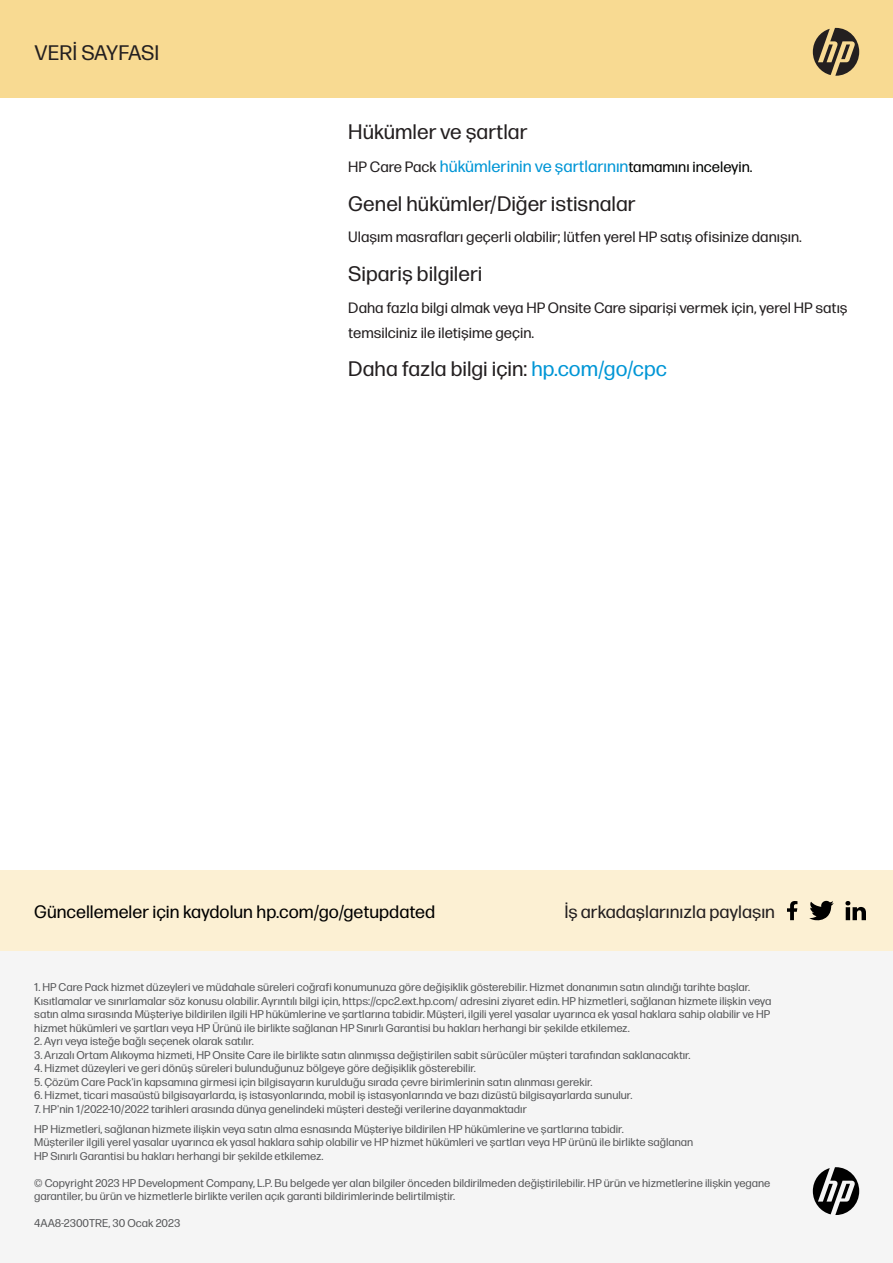
<style>
.page{position:relative;width:893px;height:1263px;background:#fff}
.page>*{position:absolute;margin:0;border:0;box-sizing:border-box;transform-origin:0 0}
.t1{font:21px "Forma DJR Micro";color:#231f20}
.t2{font:18px "Forma DJR Micro";color:#000}
.t3{font:18px "Forma DJR Micro";color:#231f20}
.t4{font:16.5px "Forma DJR Micro";color:#0096d6}
.t5{font:15px/25.2px "Forma DJR Micro";color:#231f20}
.t6{font:11.25px/13.5px "Forma DJR Micro";color:#57585a}
.s1{font-size:15px;color:#231f20}
.s2{font-size:15px;color:#000300}
.s3{color:#0096d6}
</style>
<div class="page">
<div style="left:0;top:0;width:893px;height:98px;background:#f8da92"></div>
<div style="left:0;top:869px;width:893px;height:82px;background:#fcf0d3"></div>
<div style="left:0;top:951px;width:893px;height:312px;background:#f5f5f5"></div>
<svg style="left:813px;top:1167px;width:46px;height:48px"></svg>
<svg style="left:845px;top:901px;width:21px;height:19px"></svg>
<svg style="left:809px;top:901px;width:24px;height:20px"></svg>
<svg style="left:787px;top:901px;width:10px;height:19px"></svg>
<svg style="left:813px;top:28px;width:46px;height:48px"></svg>
<h1 class="t1" style="left:35px;top:38px;width:126px">VERI SAYFASI</h1>
<h1 class="t1" style="left:348px;top:116px;width:181px">Hükümler ve şartlar</h1>
<h3 class="t4" style="left:348px;top:154px;width:406px"><span class="s1">HP Care Pack</span> hükümlerinin ve şartlarının<span class="s2">tamamını inceleyin.</span></h3>
<h1 class="t1" style="left:348px;top:188px;width:289px">Genel hükümler/Diğer istisnalar</h1>
<h3 class="t5" style="left:348px;top:223px;width:455px">Ulaşım masrafları geçerli olabilir; lütfen yerel HP satış ofisinize danışın.</h3>
<h1 class="t1" style="left:348px;top:259px;width:136px">Sipariş bilgileri</h1>
<h3 class="t5" style="left:348px;top:294px;width:501px">Daha fazla bilgi almak veya HP Onsite Care siparişi vermek için, yerel HP satış temsilciniz ile iletişime geçin.</h3>
<h1 class="t1" style="left:348px;top:354px;width:320px">Daha fazla bilgi için: <span class="s3">hp.com/go/cpc</span></h1>
<h2 class="t2" style="left:34px;top:898px;width:402px">Güncellemeler için kaydolun hp.com/go/getupdated</h2>
<h2 class="t3" style="left:564px;top:899px;width:212px">İş arkadaşlarınızla paylaşın</h2>
<p class="t6" style="left:34px;top:979px;width:739px">1. HP Care Pack hizmet düzeyleri ve müdahale süreleri coğrafi konumunuza göre değişiklik gösterebilir. Hizmet donanımın satın alındığı tarihte başlar.<br>Kısıtlamalar ve sınırlamalar söz konusu olabilir. Ayrıntılı bilgi için, https://cpc2.ext.hp.com/ adresini ziyaret edin. HP hizmetleri, sağlanan hizmete ilişkin veya satın alma sırasında Müşteriye bildirilen ilgili HP hükümlerine ve şartlarına tabidir. Müşteri, ilgili yerel yasalar uyarınca ek yasal haklara sahip olabilir ve HP hizmet hükümleri ve şartları veya HP Ürünü ile birlikte sağlanan HP Sınırlı Garantisi bu hakları herhangi bir şekilde etkilemez.</p>
<p class="t6" style="left:34px;top:1033px;width:221px">2. Ayrı veya isteğe bağlı seçenek olarak satılır.</p>
<p class="t6" style="left:34px;top:1047px;width:658px">3. Arızalı Ortam Alıkoyma hizmeti, HP Onsite Care ile birlikte satın alınmışsa değiştirilen sabit sürücüler müşteri tarafından saklanacaktır.</p>
<p class="t6" style="left:34px;top:1060px;width:443px">4. Hizmet düzeyleri ve geri dönüş süreleri bulunduğunuz bölgeye göre değişiklik gösterebilir.</p>
<p class="t6" style="left:34px;top:1074px;width:560px">5. Çözüm Care Pack'in kapsamına girmesi için bilgisayarın kurulduğu sırada çevre birimlerinin satın alınması gerekir.</p>
<p class="t6" style="left:34px;top:1087px;width:600px">6. Hizmet, ticari masaüstü bilgisayarlarda, iş istasyonlarında, mobil iş istasyonlarında ve bazı dizüstü bilgisayarlarda sunulur.</p>
<p class="t6" style="left:34px;top:1098px;width:591px;line-height:20.2px">7. HP'nin 1/2022-10/2022 tarihleri arasında dünya genelindeki müşteri desteği verilerine dayanmaktadır<br>HP Hizmetleri, sağlanan hizmete ilişkin veya satın alma esnasında Müşteriye bildirilen HP hükümlerine ve şartlarına tabidir.</p>
<p class="t6" style="left:34px;top:1135px;width:661px">Müşteriler ilgili yerel yasalar uyarınca ek yasal haklara sahip olabilir ve HP hizmet hükümleri ve şartları veya HP ürünü ile birlikte sağlanan<br>HP Sınırlı Garantisi bu hakları herhangi bir şekilde etkilemez.</p>
<p class="t6" style="left:34px;top:1175px;width:738px">© Copyright 2023 HP Development Company, L.P. Bu belgede yer alan bilgiler önceden bildirilmeden değiştirilebilir. HP ürün ve hizmetlerine ilişkin yegane garantiler, bu ürün ve hizmetlerle birlikte verilen açık garanti bildirimlerinde belirtilmiştir.</p>
<p class="t6" style="left:34px;top:1216px;width:147px">4AA8-2300TRE, 30 Ocak 2023</p>
</div>
